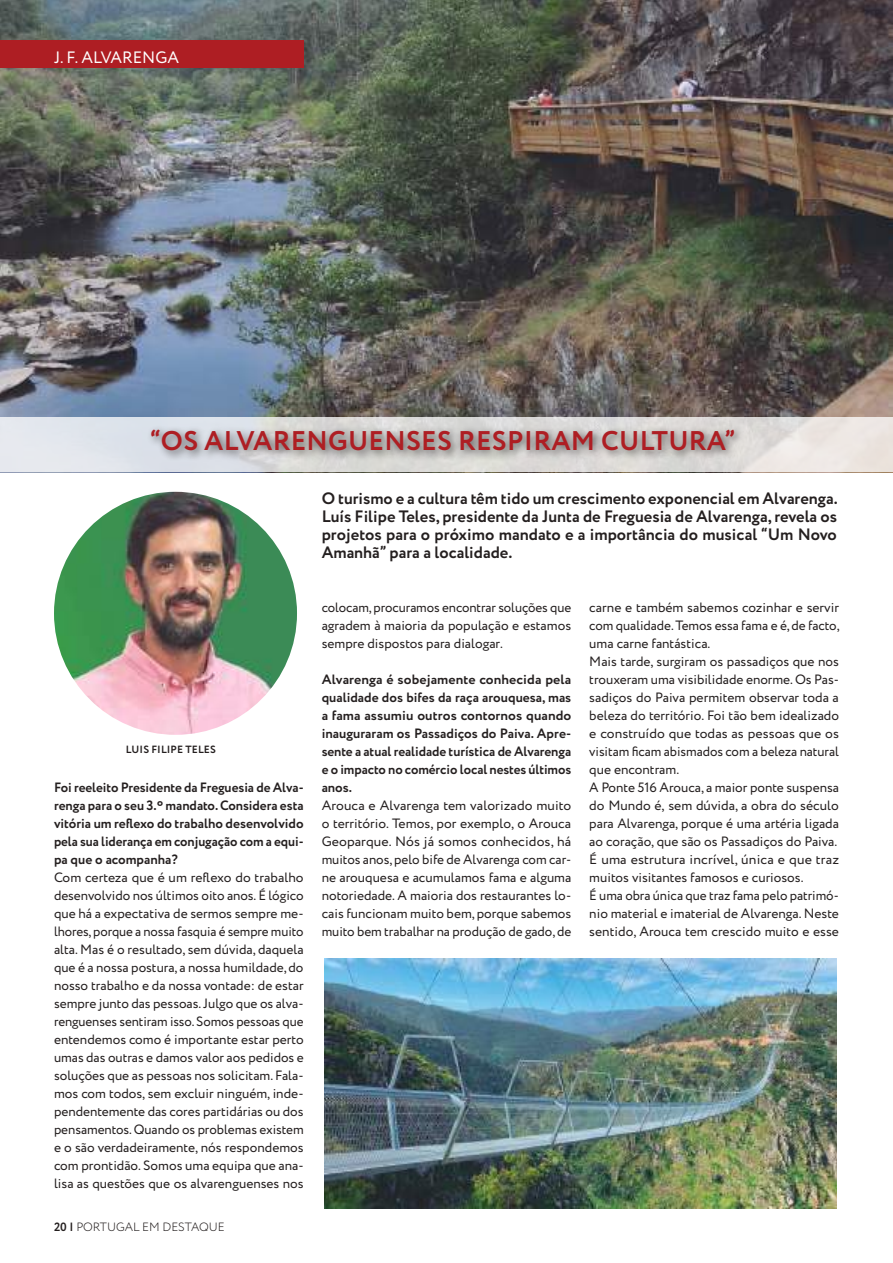
<style>
.page{position:relative;width:893px;height:1263px;background:#fff}
.page>*{position:absolute;margin:0;border:0;box-sizing:border-box;transform-origin:0 0}
.t1{font:700 27px "Circe";letter-spacing:.01em;color:#ae1e23}
.t2{font:700 16.5px/18px "Circe";color:#241f1f;text-align:justify}
.t3{font:16.5px "Circe";color:#fff}
.t4{font:13.5px/18px "Circe";color:#241f1f;text-align:justify}
.t5{font:700 13.5px/18px "Circe";letter-spacing:-.005em;color:#241f1f;text-align:justify}
.t6{font:300 12px "Circe";color:#241f1f}
.t7{font:700 10.5px "Circe";letter-spacing:.01em;color:#241f1f}
.s1{font-weight:700}
</style>
<div class="page">
<img style="left:0;top:0;width:893px;height:472px">
<svg style="left:0;top:417px;width:893px;height:54px;background:#e1e1e1"></svg>
<div style="left:0;top:41px;width:304px;height:27px;background:#ae1e23"></div>
<img style="left:324px;top:959px;width:513px;height:249px">
<div style="left:146px;top:425px;width:599px;height:37px;background:#241f1f;opacity:.75"></div>
<img style="left:54px;top:492px;width:243px;height:243px;border-radius:122px">
<p class="t3" style="left:54px;top:47px;width:126px">J. F. ALVARENGA</p>
<h1 class="t1" style="left:150px;top:423px;width:587px">“OS ALVARENGUENSES RESPIRAM CULTURA”</h1>
<p class="t7" style="left:126px;top:743px;width:92px">LUIS FILIPE TELES</p>
<p class="t5" style="left:54px;top:779px;width:251px">Foi reeleito Presidente da Freguesia de Alva&shy;renga para o seu 3.º mandato. Considera esta vitória um reflexo do trabalho desenvolvido pela sua liderança em conjugação com a equi&shy;pa que o acompanha?</p>
<p class="t4" style="left:54px;top:869px;width:251px">Com certeza que é um reflexo do trabalho desenvolvido nos últimos oito anos. É lógico que há a expectativa de sermos sempre me&shy;lhores, porque a nossa fasquia é sempre muito alta. Mas é o resultado, sem dúvida, daquela que é a nossa postura, a nossa humildade, do nosso trabalho e da nossa vontade: de estar sempre junto das pessoas. Julgo que os alva&shy;renguenses sentiram isso. Somos pessoas que entendemos como é importante estar perto umas das outras e damos valor aos pedidos e soluções que as pessoas nos solicitam. Fala&shy;mos com todos, sem excluir ninguém, inde&shy;pendentemente das cores partidárias ou dos pensamentos. Quando os problemas existem e o são verdadeiramente, nós respondemos com prontidão. Somos uma equipa que ana&shy;lisa as questões que os alvarenguenses nos</p>
<p class="t6" style="left:54px;top:1219px;width:172px"><span class="s1">20 |</span> PORTUGAL EM DESTAQUE</p>
<p class="t2" style="left:322px;top:490px;width:518px">O turismo e a cultura têm tido um crescimento exponencial em Alvarenga.<br>Luís Filipe Teles, presidente da Junta de Freguesia de Alvarenga, revela os projetos para o próximo mandato e a importância do musical “Um Novo Amanhã” para a localidade.</p>
<p class="t4" style="left:322px;top:599px;width:251px">colocam, procuramos encontrar soluções que agradem à maioria da população e estamos sempre dispostos para dialogar.</p>
<p class="t5" style="left:322px;top:671px;width:251px">Alvarenga é sobejamente conhecida pela qualidade dos bifes da raça arouquesa, mas a fama assumiu outros contornos quando inauguraram os Passadiços do Paiva. Apre&shy;sente a atual realidade turística de Alvarenga e o impacto no comércio local nestes últimos anos.</p>
<p class="t4" style="left:322px;top:797px;width:251px">Arouca e Alvarenga tem valorizado muito o território. Temos, por exemplo, o Arouca Geoparque. Nós já somos conhecidos, há muitos anos, pelo bife de Alvarenga com car&shy;ne arouquesa e acumulamos fama e alguma notoriedade. A maioria dos restaurantes lo&shy;cais funcionam muito bem, porque sabemos muito bem trabalhar na produção de gado, de</p>
<p class="t4" style="left:589px;top:599px;width:252px;text-align:left">carne e também sabemos cozinhar e servir com qualidade. Temos essa fama e é, de facto, uma carne fantástica.<br>Mais tarde, surgiram os passadiços que nos trouxeram uma visibilidade enorme. Os Pas&shy;sadiços do Paiva permitem observar toda a beleza do território. Foi tão bem idealizado e construído que todas as pessoas que os visitam ficam abismados com a beleza natural que encontram.<br>A Ponte 516 Arouca, a maior ponte suspensa do Mundo é, sem dúvida, a obra do século para Alvarenga, porque é uma artéria ligada ao coração, que são os Passadiços do Paiva.<br>É uma estrutura incrível, única e que traz muitos visitantes famosos e curiosos.<br>É uma obra única que traz fama pelo patrimó&shy;nio material e imaterial de Alvarenga. Neste sentido, Arouca tem crescido muito e esse</p>
</div>
